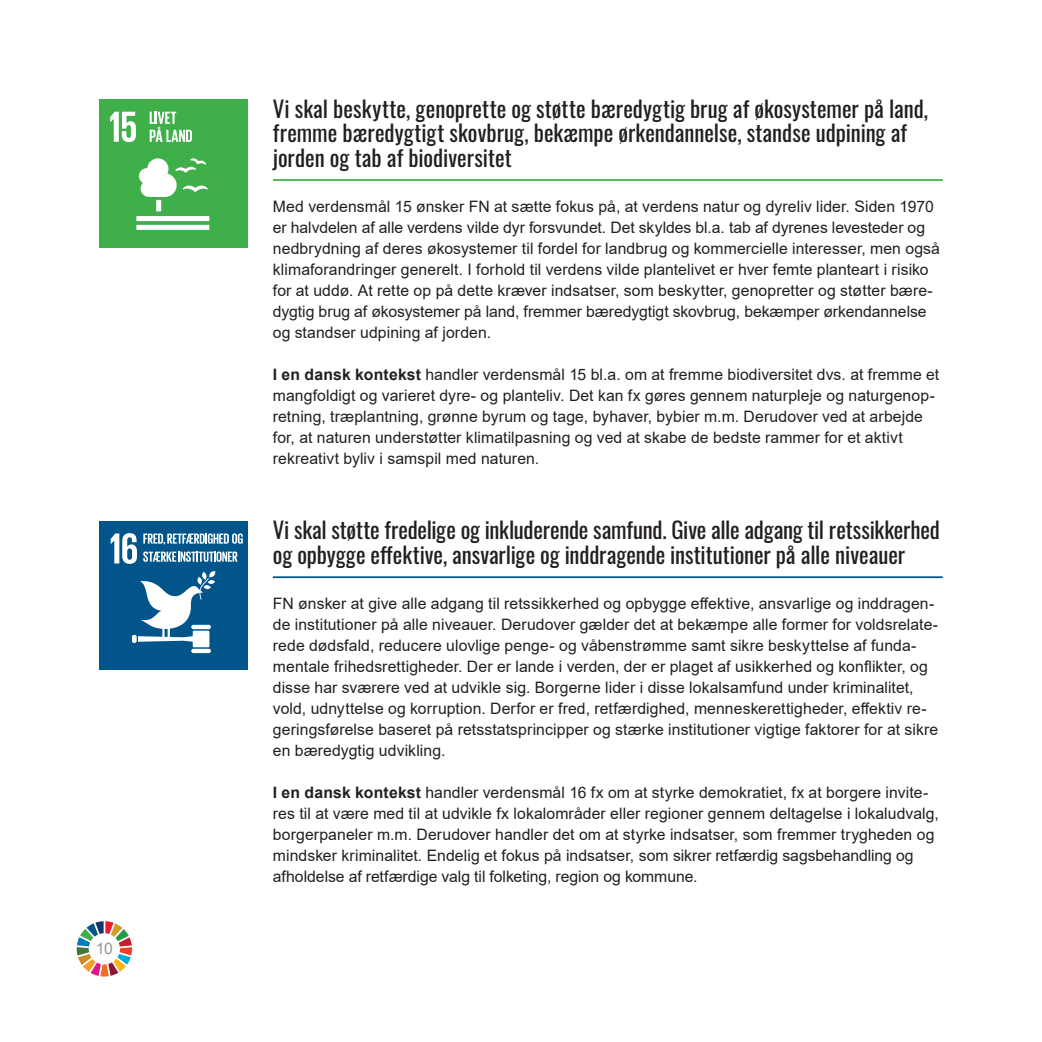
<style>
.page{position:relative;width:1042px;height:1042px;background:#fff}
.page>*{position:absolute;margin:0;border:0;box-sizing:border-box;transform-origin:0 0}
.t1{font:22.75px/24.5px "Oswald";color:#231f20}
.t2{font:15.75px/21px "Arial";letter-spacing:.005em;color:#231f20}
.t3{font:15.75px "Arial";color:#939598}
.s1{font-weight:700}
</style>
<div class="page">
<svg style="left:77px;top:921px;width:55px;height:55px"></svg>
<div style="left:99px;top:99px;width:149px;height:149px;background:#3eaf49"></div>
<svg style="left:110px;top:112px;width:26px;height:30px"></svg>
<div style="left:156px;top:200px;width:5px;height:11px;background:#fff"></div>
<div style="left:136px;top:216px;width:73px;height:5px;background:#fff"></div>
<div style="left:136px;top:225px;width:73px;height:5px;background:#fff"></div>
<svg style="left:139px;top:158px;width:69px;height:39px"></svg>
<svg style="left:150px;top:112px;width:42px;height:30px"></svg>
<div style="left:99px;top:521px;width:149px;height:149px;background:#01558a"></div>
<svg style="left:111px;top:533px;width:26px;height:31px"></svg>
<hr style="left:191px;top:649px;width:20px;height:4px;background:#fff;border-radius:2px">
<svg style="left:138px;top:571px;width:77px;height:76px"></svg>
<div style="left:132px;top:635px;width:5px;height:8px;background:#fff;border-radius:2px"></div>
<svg style="left:143px;top:533px;width:100px;height:11px"></svg>
<svg style="left:143px;top:551px;width:95px;height:11px"></svg>
<hr style="left:273px;top:179px;width:670px;height:2px;background:#3eaf49">
<hr style="left:273px;top:576px;width:670px;height:2px;background:#01558a">
<p class="t3" style="left:96px;top:938px;width:19px">10</p>
<h1 class="t1" style="left:273px;top:94px;width:657px">Vi skal beskytte, genoprette og støtte bæredygtig brug af økosystemer på land, fremme bæredygtigt skovbrug, bekæmpe ørkendannelse, standse udpining af jorden og tab af biodiversitet</h1>
<p class="t2" style="left:273px;top:196px;width:668px">Med verdensmål 15 ønsker FN at sætte fokus på, at verdens natur og dyreliv lider. Siden 1970 er halvdelen af alle verdens vilde dyr forsvundet. Det skyldes bl.a. tab af dyrenes levesteder og nedbrydning af deres økosystemer til fordel for landbrug og kommercielle interesser, men også klimaforandringer generelt. I forhold til verdens vilde plantelivet er hver femte planteart i risiko for at uddø. At rette op på dette kræver indsatser, som beskytter, genopretter og støtter bære&shy;dygtig brug af økosystemer på land, fremmer bæredygtigt skovbrug, bekæmper ørkendannelse og standser udpining af jorden.</p>
<p class="t2" style="left:273px;top:364px;width:668px"><span class="s1">I en dansk kontekst</span> handler verdensmål 15 bl.a. om at fremme biodiversitet dvs. at fremme et mangfoldigt og varieret dyre- og planteliv. Det kan fx gøres gennem naturpleje og naturgenop&shy;retning, træplantning, grønne byrum og tage, byhaver, bybier m.m. Derudover ved at arbejde for, at naturen understøtter klimatilpasning og ved at skabe de bedste rammer for et aktivt rekreativt byliv i samspil med naturen.</p>
<h1 class="t1" style="left:273px;top:516px;width:668px">Vi skal støtte fredelige og inkluderende samfund. Give alle adgang til retssikkerhed og opbygge effektive, ansvarlige og inddragende institutioner på alle niveauer</h1>
<p class="t2" style="left:273px;top:593px;width:667px">FN ønsker at give alle adgang til retssikkerhed og opbygge effektive, ansvarlige og inddragen&shy;de institutioner på alle niveauer. Derudover gælder det at bekæmpe alle former for voldsrelate&shy;rede dødsfald, reducere ulovlige penge- og våbenstrømme samt sikre beskyttelse af funda&shy;mentale frihedsrettigheder. Der er lande i verden, der er plaget af usikkerhed og konflikter, og disse har sværere ved at udvikle sig. Borgerne lider i disse lokalsamfund under kriminalitet, vold, udnyttelse og korruption. Derfor er fred, retfærdighed, menneskerettigheder, effektiv re&shy;geringsførelse baseret på retsstatsprincipper og stærke institutioner vigtige faktorer for at sikre en bæredygtig udvikling.</p>
<p class="t2" style="left:273px;top:782px;width:667px"><span class="s1">I en dansk kontekst</span> handler verdensmål 16 fx om at styrke demokratiet, fx at borgere invite&shy;res til at være med til at udvikle fx lokalområder eller regioner gennem deltagelse i lokaludvalg, borgerpaneler m.m. Derudover handler det om at styrke indsatser, som fremmer trygheden og mindsker kriminalitet. Endelig et fokus på indsatser, som sikrer retfærdig sagsbehandling og afholdelse af retfærdige valg til folketing, region og kommune.</p>
</div>
